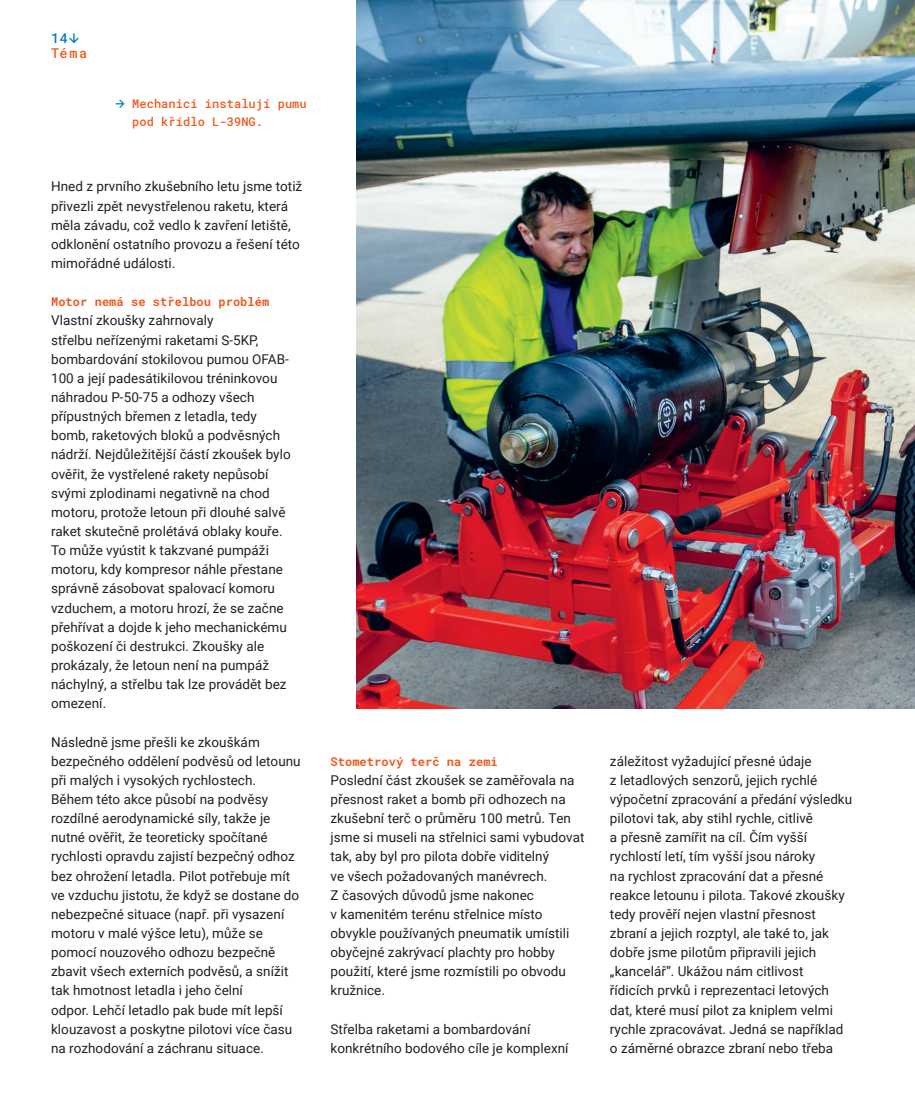
<style>
.page{position:relative;width:915px;height:1106px;background:#fff}
.page>*{position:absolute;margin:0;border:0;box-sizing:border-box;transform-origin:0 0}
.TXT{font:13.5px/19.2px "Roboto";color:#231f20}
.Pagina_rubrika{font:500 13.5px "Roboto Mono";color:#f15921}
.Pagina_rubrika-2{font:500 13.5px "Roboto Mono";color:#007db5}
.TXT-2{font:700 12px "Roboto Mono";letter-spacing:.005em;color:#f15921}
.Popiska{font:500 12px/18px "Roboto Mono";letter-spacing:.005em;color:#f15921}
.s1{font-family:"Vafle Picto";font-weight:400}
.s2{font-family:"Vafle Picto";font-weight:400;color:#007db5}
</style>
<div class="page">
<img style="left:356px;top:0;width:558px;height:708px">
<p class="Pagina_rubrika-2" style="left:51px;top:29px;width:29px">14<span class="s1">$</span></p>
<p class="Pagina_rubrika" style="left:51px;top:44px;width:38px">Téma</p>
<p class="Popiska" style="left:132px;top:95px;width:176px;text-indent:-16px"><span class="s2">#</span> Mechanici instalují pumu pod křídlo L-39NG.</p>
<p class="TXT" style="left:51px;top:176px;width:253px">Hned z prvního zkušebního letu jsme totiž přivezli zpět nevystřelenou raketu, která měla závadu, což vedlo k zavření letiště, odklonění ostatního provozu a řešení této mimořádné události.</p>
<p class="TXT-2" style="left:51px;top:293px;width:220px">Motor nemá se střelbou problém</p>
<p class="TXT" style="left:51px;top:310px;width:241px">Vlastní zkoušky zahrnovaly<br>střelbu neřízenými raketami S-5KP, bombardování stokilovou pumou OFAB-100 a její padesátikilovou tréninkovou náhradou P-50-75 a odhozy všech přípustných břemen z letadla, tedy bomb, raketových bloků a podvěsných nádrží. Nejdůležitější částí zkoušek bylo ověřit, že vystřelené rakety nepůsobí svými zplodinami negativně na chod motoru, protože letoun při dlouhé salvě raket skutečně prolétává oblaky kouře.<br>To může vyústit k takzvané pumpáži motoru, kdy kompresor náhle přestane správně zásobovat spalovací komoru vzduchem, a motoru hrozí, že se začne přehřívat a dojde k jeho mechanickému poškození či destrukci. Zkoušky ale prokázaly, že letoun není na pumpáž náchylný, a střelbu tak lze provádět bez omezení.</p>
<p class="TXT" style="left:51px;top:731px;width:251px">Následně jsme přešli ke zkouškám bezpečného oddělení podvěsů od letounu při malých i vysokých rychlostech.<br>Během této akce působí na podvěsy rozdílné aerodynamické síly, takže je nutné ověřit, že teoreticky spočítané rychlosti opravdu zajistí bezpečný odhoz bez ohrožení letadla. Pilot potřebuje mít ve vzduchu jistotu, že když se dostane do nebezpečné situace (např. při vysazení motoru v malé výšce letu), může se pomocí nouzového odhozu bezpečně zbavit všech externích podvěsů, a snížit tak hmotnost letadla i jeho čelní<br>odpor. Lehčí letadlo pak bude mít lepší klouzavost a poskytne pilotovi více času na rozhodování a záchranu situace.</p>
<p class="TXT-2" style="left:330px;top:753px;width:169px">Stometrový terč na zemi</p>
<p class="TXT" style="left:330px;top:770px;width:255px">Poslední část zkoušek se zaměřovala na přesnost raket a bomb při odhozech na zkušební terč o průměru 100 metrů. Ten jsme si museli na střelnici sami vybudovat tak, aby byl pro pilota dobře viditelný<br>ve všech požadovaných manévrech.<br>Z časových důvodů jsme nakonec<br>v kamenitém terénu střelnice místo obvykle používaných pneumatik umístili obyčejné zakrývací plachty pro hobby použití, které jsme rozmístili po obvodu kružnice.</p>
<p class="TXT" style="left:330px;top:1018px;width:239px">Střelba raketami a bombardování konkrétního bodového cíle je komplexní</p>
<p class="TXT" style="left:609px;top:750px;width:244px">záležitost vyžadující přesné údaje<br>z letadlových senzorů, jejich rychlé výpočetní zpracování a předání výsledku pilotovi tak, aby stihl rychle, citlivě<br>a přesně zamířit na cíl. Čím vyšší rychlostí letí, tím vyšší jsou nároky<br>na rychlost zpracování dat a přesné reakce letounu i pilota. Takové zkoušky tedy prověří nejen vlastní přesnost zbraní a jejich rozptyl, ale také to, jak dobře jsme pilotům připravili jejich „kancelář“. Ukážou nám citlivost<br>řídicích prvků i reprezentaci letových dat, které musí pilot za kniplem velmi rychle zpracovávat. Jedná se například o záměrné obrazce zbraní nebo třeba</p>
</div>
